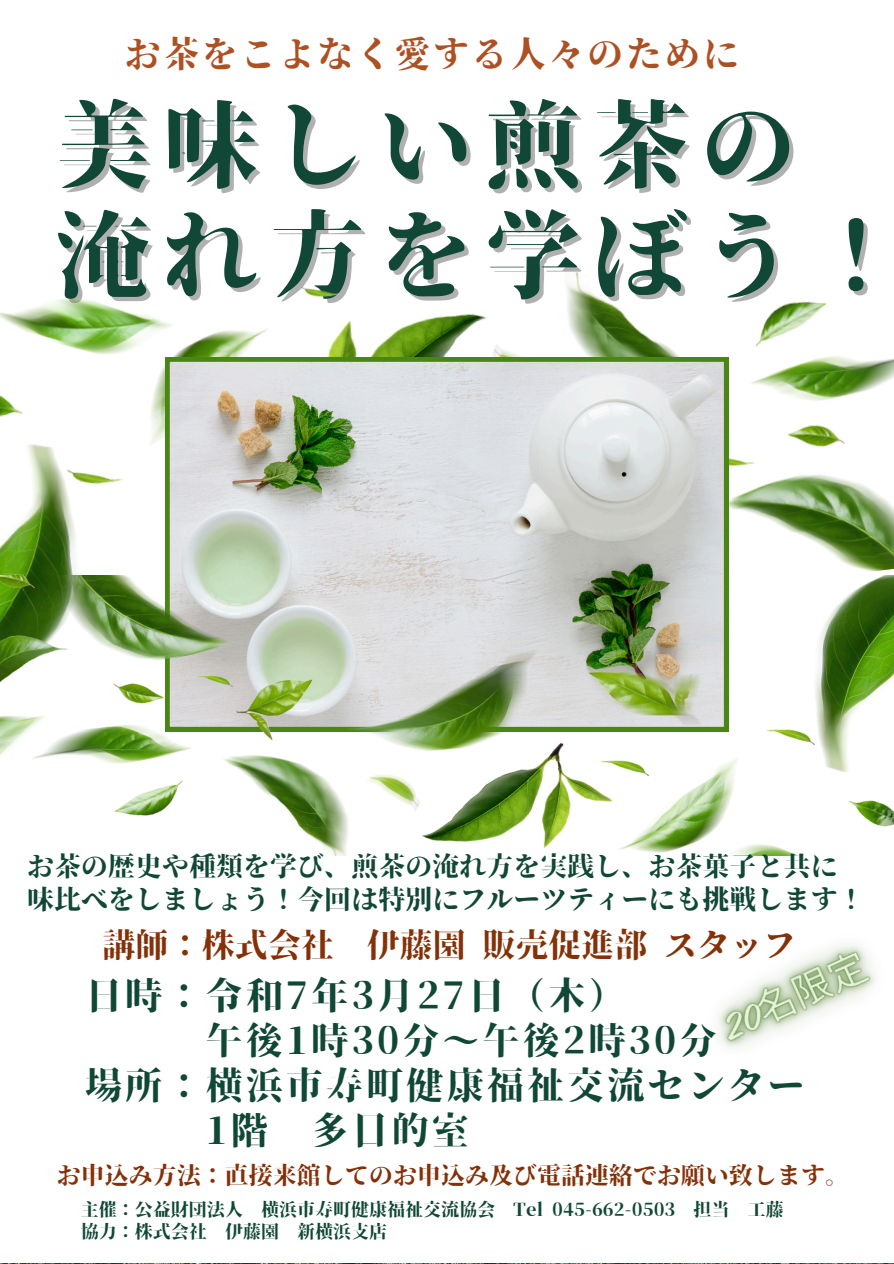
<style>
.page{position:relative;width:894px;height:1264px;background:#fff}
.page>*{position:absolute;margin:0;border:0;box-sizing:border-box;transform-origin:0 0}
.t1{font:96px "Soukou Mincho";letter-spacing:.12em;color:#104736}
.t2{font:37.5px "Soukou Mincho";letter-spacing:.07em;color:#104736}
.t3{font:36px "Soukou Mincho";letter-spacing:.07em;color:#ad5022}
.t4{font:33px "Soukou Mincho";color:#843108}
.t5{font:27px/32.7px "Soukou Mincho";color:#104736}
.t6{font:24px "Soukou Mincho";color:#843108}
.t7{font:18px "Soukou Mincho";color:#104736}
.s1{color:rgb(59 59 59/.4)}
</style>
<div class="page">
<img style="left:0;top:1263px;width:893px;height:1px">
<img style="left:717px;top:944px;width:158px;height:104px">
<img style="left:0;top:271px;width:893px;height:305px">
<svg style="left:165px;top:357px;width:563px;height:219px;background:#cbd1c8"></svg>
<img style="left:0;top:576px;width:893px;height:279px">
<h2 class="t3" style="left:125px;top:35px;width:615px">お茶をこよなく愛する人々のために</h2>
<h1 class="t1" style="left:55px;top:96px;width:743px">美味しい煎茶の</h1>
<p class="t1" style="left:55px;top:206px;width:850px">淹れ<span class="s1">方</span>を学ぼう！</p>
<h6 class="t5" style="left:27px;top:849px;width:838px">お茶の歴史や種類を学び、煎茶の淹れ方を実践し、お茶菓子と共に味比べをしましょう！今回は特別にフルーツティーにも挑戦します！</h6>
<p class="t4" style="left:103px;top:928px;width:694px">講師：株式会社 伊藤園販売促進部スタッフ</p>
<p class="t2" style="left:85px;top:975px;width:542px">日時：令和7年3月 27日（木）</p>
<p class="t2" style="left:205px;top:1020px;width:512px">午後1時30分〜午後2時30分</p>
<p class="t2" style="left:85px;top:1065px;width:721px">場所：横浜市寿町健康福祉交流センター</p>
<p class="t2" style="left:205px;top:1110px;width:265px">1階 多目的室</p>
<h2 class="t6" style="left:57px;top:1162px;width:793px">お申込み方法：直接来館してのお申込み及び電話連絡でお願い致します。</h2>
<h5 class="t7" style="left:81px;top:1200px;width:704px">主催：公益財団法人 横浜市寿町健康福祉交流協会 Tel 045-662-0503 担当 工藤</h5>
<h4 class="t7" style="left:81px;top:1221px;width:308px">協力：株式会社 伊藤園 新横浜支店</h4>
</div>
